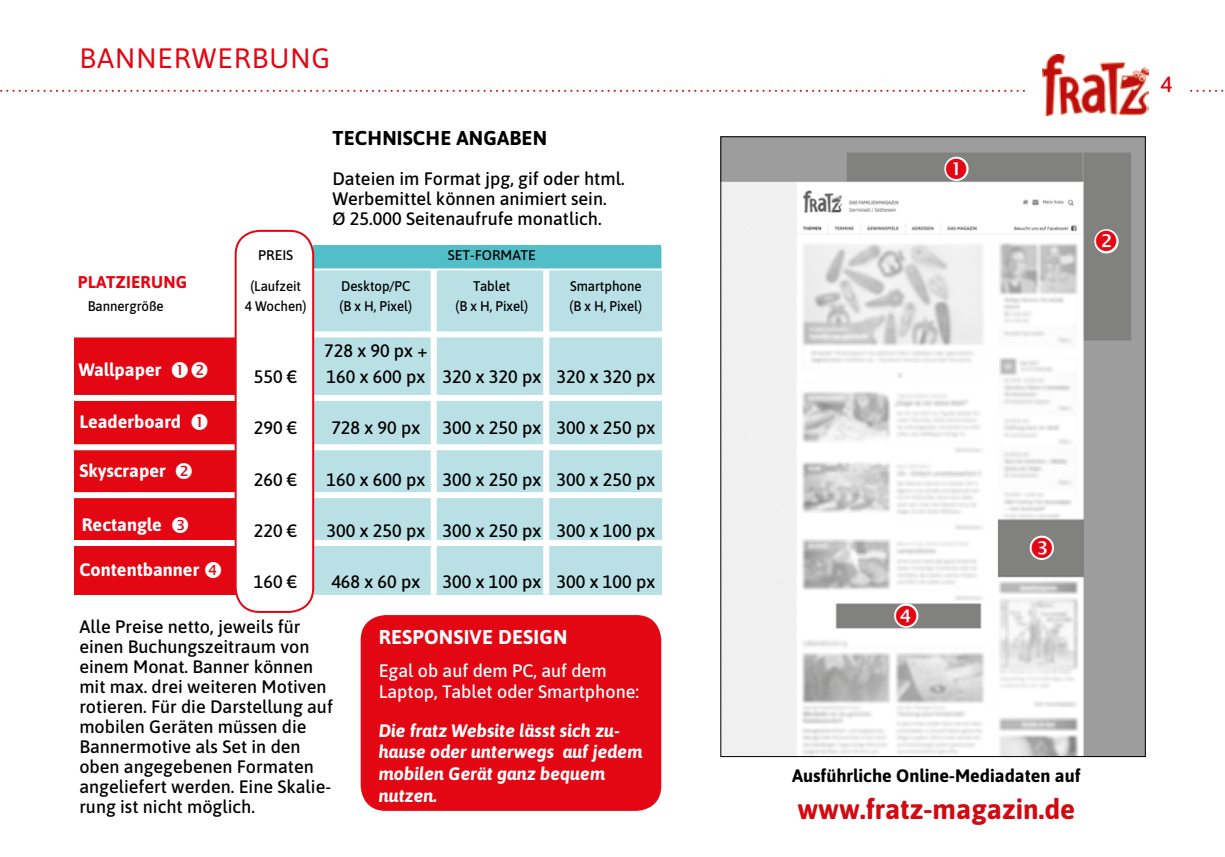
<style>
.page{position:relative;width:1225px;height:857px;background:#fff}
.page>*{position:absolute;margin:0;border:0;box-sizing:border-box;transform-origin:0 0}
.t1{font:700 28px "Asap";color:#d20a11}
.t2{font:28px "Asap";letter-spacing:.035em;color:#e30613}
.t3{font:500 22px "Asap";color:#d20a11}
.t4{font:700 20px "Asap";letter-spacing:.01em;color:#000}
.t5{font:700 20px "Asap";letter-spacing:.01em;color:#fff}
.t6{font:500 18px/20px "Asap";color:#000}
.t7{font:italic 700 18px/21.6px "Asap";color:#fff}
.t8{font:700 18px "Asap";color:#fff}
.t9{font:500 18px/21.6px "Asap";color:#fff}
.t10{font:700 18px "Asap";color:#000}
.t11{font:700 17px "Asap";letter-spacing:.01em;color:#e30613}
.t12{font:500 14px "Asap";letter-spacing:-.005em;color:#000;scale:.95 1}
.t13{font:500 14px "Asap";letter-spacing:-.005em;color:#000}
</style>
<div class="page">
<svg style="left:0;top:90px;width:1224px;height:2px"></svg>
<div style="left:1144px;top:54px;width:44px;height:38px;background:#fff"></div>
<div style="left:1026px;top:54px;width:129px;height:61px;background:#fff"></div>
<img style="left:1042px;top:54px;width:106px;height:61px">
<div style="left:75px;top:335px;width:168px;height:259px;background:#e30613"></div>
<div style="left:314px;top:247px;width:347px;height:347px;background:#b9e0e5"></div>
<div style="left:431px;top:266px;width:6px;height:328px;background:#fff"></div>
<div style="left:543px;top:266px;width:6px;height:328px;background:#fff"></div>
<div style="left:313px;top:245px;width:347px;height:24px;background:#52bec8"></div>
<hr style="left:73px;top:268px;width:618px;height:2px;background:#fff">
<div style="left:67px;top:331px;width:618px;height:6px;background:#fff"></div>
<div style="left:67px;top:395px;width:605px;height:6px;background:#fff"></div>
<div style="left:67px;top:444px;width:600px;height:6px;background:#fff"></div>
<div style="left:67px;top:492px;width:607px;height:6px;background:#fff"></div>
<div style="left:67px;top:539px;width:600px;height:6px;background:#fff"></div>
<img style="left:722px;top:138px;width:421px;height:616px">
<div style="left:236px;top:231px;width:77px;height:380px;background:#fff;border-radius:24px"></div>
<div style="left:235px;top:230px;width:79px;height:382px;border:2px solid #e30613;border-radius:24px"></div>
<div style="left:362px;top:615px;width:298px;height:194px;background:#e30613;border-radius:24px"></div>
<div style="left:361px;top:614px;width:300px;height:196px;border:2px solid #e30613;border-radius:24px"></div>
<svg style="left:941px;top:154px;width:30px;height:29px"></svg>
<svg style="left:1027px;top:532px;width:29px;height:30px"></svg>
<svg style="left:891px;top:600px;width:30px;height:30px"></svg>
<svg style="left:1091px;top:226px;width:30px;height:30px"></svg>
<h1 class="t2" style="left:80px;top:39px;width:252px">BANNERWERBUNG</h1>
<p class="t11" style="left:78px;top:269px;width:111px">PLATZIERUNG</p>
<p class="t4" style="left:332px;top:123px;width:216px">TECHNISCHE ANGABEN</p>
<p class="t6" style="left:332px;top:167px;width:294px">Dateien im Format jpg, gif oder html.<br>Werbemittel können animiert sein.<br>Ø 25.000 Seitenaufrufe monatlich.</p>
<p class="t13" style="left:258px;top:245px;width:37px">PREIS</p>
<p class="t13" style="left:448px;top:245px;width:89px">SET-FORMATE</p>
<p class="t12" style="left:250px;top:276px;width:55px">(Laufzeit</p>
<p class="t12" style="left:341px;top:276px;width:74px">Desktop/PC</p>
<p class="t12" style="left:473px;top:276px;width:41px">Tablet</p>
<p class="t12" style="left:570px;top:276px;width:77px">Smartphone</p>
<p class="t12" style="left:88px;top:296px;width:81px">Bannergröße</p>
<p class="t12" style="left:245px;top:296px;width:66px">4 Wochen)</p>
<p class="t12" style="left:339px;top:296px;width:78px">(B x H, Pixel)</p>
<p class="t12" style="left:455px;top:296px;width:78px">(B x H, Pixel)</p>
<p class="t12" style="left:569px;top:296px;width:78px">(B x H, Pixel)</p>
<p class="t6" style="left:324px;top:339px;width:105px">728 x 90 px +</p>
<p class="t6" style="left:254px;top:365px;width:46px">550 €</p>
<p class="t6" style="left:326px;top:365px;width:330px">160 x 600 px 320 x 320 px 320 x 320 px</p>
<p class="t6" style="left:254px;top:416px;width:46px">290 €</p>
<p class="t6" style="left:331px;top:416px;width:325px">728 x 90 px 300 x 250 px 300 x 250 px</p>
<p class="t6" style="left:254px;top:468px;width:46px">260 €</p>
<p class="t6" style="left:326px;top:468px;width:330px">160 x 600 px 300 x 250 px 300 x 250 px</p>
<p class="t6" style="left:254px;top:519px;width:46px">220 €</p>
<p class="t6" style="left:326px;top:519px;width:330px">300 x 250 px 300 x 250 px 300 x 100 px</p>
<p class="t6" style="left:254px;top:570px;width:46px">160 €</p>
<p class="t6" style="left:331px;top:570px;width:325px">468 x 60 px 300 x 100 px 300 x 100 px</p>
<p class="t6" style="left:79px;top:615px;width:255px">Alle Preise netto, jeweils für einen Buchungszeitraum von einem Monat. Banner können mit max. drei weiteren Motiven rotieren. Für die Darstellung auf mobilen Geräten müssen die<br>Bannermotive als Set in den oben angegebenen Formaten angeliefert werden. Eine Skalie&shy;rung ist nicht möglich.</p>
<p class="t5" style="left:379px;top:622px;width:190px">RESPONSIVE DESIGN</p>
<p class="t8" style="left:79px;top:356px;width:84px">Wallpaper</p>
<p class="t8" style="left:79px;top:409px;width:103px">Leaderboard</p>
<p class="t8" style="left:79px;top:457px;width:88px">Skyscraper</p>
<p class="t8" style="left:82px;top:511px;width:82px">Rectangle</p>
<p class="t8" style="left:79px;top:556px;width:121px">Contentbanner</p>
<p class="t9" style="left:379px;top:658px;width:262px">Egal ob auf dem PC, auf dem<br>Laptop, Tablet oder Smartphone:</p>
<p class="t7" style="left:379px;top:718px;width:265px">Die fratz Website lässt sich zu&shy;hause oder unterwegs auf jedem mobilen Gerät ganz bequem nutzen.</p>
<p class="t3" style="left:1160px;top:69px;width:13px">4</p>
<p class="t10" style="left:792px;top:762px;width:290px">Ausführliche Online-Mediadaten auf</p>
<h1 class="t1" style="left:797px;top:789px;width:279px">www.fratz-magazin.de</h1>
</div>
